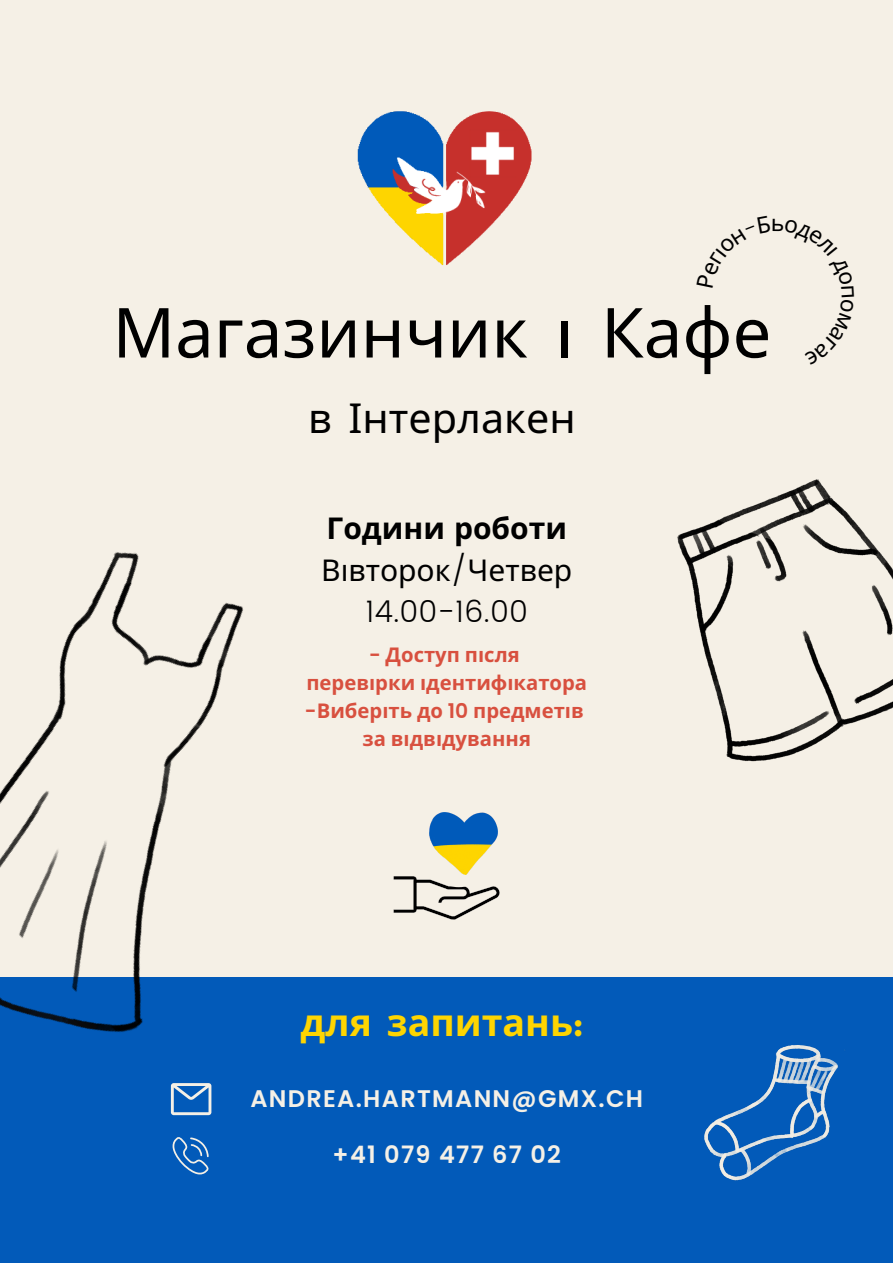
<style>
.page{position:relative;width:893px;height:1263px;background:#f5f0e6}
.page>*{position:absolute;margin:0;border:0;box-sizing:border-box;transform-origin:0 0}
.t1{font:69px "Noto Sans";color:#000}
.t2{font:41.25px "Noto Sans";color:#000}
.t3{font:700 37.5px "Noto Sans";color:#fed501}
.t4{font:30px "Noto Sans";color:#000}
.t5{font:700 30px "Noto Sans";color:#000}
.t6{font:300 30px "Poppins";color:#000}
.t7{font:600 24px "Poppins";letter-spacing:.055em;color:#f5f0e6}
.t8{font:700 20.25px "Noto Sans";color:#d8503f}
.s1{font-family:"Poppins";font-weight:300}
.s2{font-family:"Poppins";font-weight:600}
.s3{font-family:"TAN MERINGUE";font-weight:400}
</style>
<div class="page">
<img style="left:0;top:552px;width:566px;height:711px">
<img style="left:534px;top:479px;width:359px;height:546px">
<img style="left:566px;top:870px;width:327px;height:393px">
<div style="left:435px;top:749px;width:24px;height:21px;background:#f5f0e6;border-radius:50%"></div>
<img style="left:371px;top:874px;width:151px;height:53px">
<div style="left:430px;top:829px;width:58px;height:58px;background:#f5f0e6;border-radius:50%"></div>
<img style="left:429px;top:813px;width:69px;height:61px">
<img style="left:357px;top:111px;width:175px;height:155px">
<p class="t1" style="left:112px;top:284px;width:660px">Магазинчик і Кафе</p>
<p class="t2" style="left:308px;top:389px;width:269px">в Інтерлакен</p>
<p class="t5" style="left:326px;top:507px;width:242px">Години роботи</p>
<p class="t4" style="left:321px;top:548px;width:253px">Ві второк<span class="s1">/</span>Четвер</p>
<p class="t6" style="left:365px;top:594px;width:164px">14.00-16.00</p>
<p class="t8" style="left:369px;top:640px;width:152px"><span class="s2">-</span> Доступ пі сля</p>
<p class="t8" style="left:306px;top:668px;width:282px">переві рки ідентифі катора</p>
<p class="t8" style="left:305px;top:696px;width:280px"><span class="s2">-</span>Виберіть до <span class="s2">10</span> предметі в</p>
<p class="t8" style="left:362px;top:724px;width:170px">за відвідування</p>
<p class="t3" style="left:300px;top:996px;width:284px">для запитань<span class="s3">:</span></p>
<p class="t7" style="left:250px;top:1082px;width:394px">ANDREA.HARTMANN@GMX.CH</p>
<p class="t7" style="left:332px;top:1138px;width:230px">+41 079 477 67 02</p>
</div>
